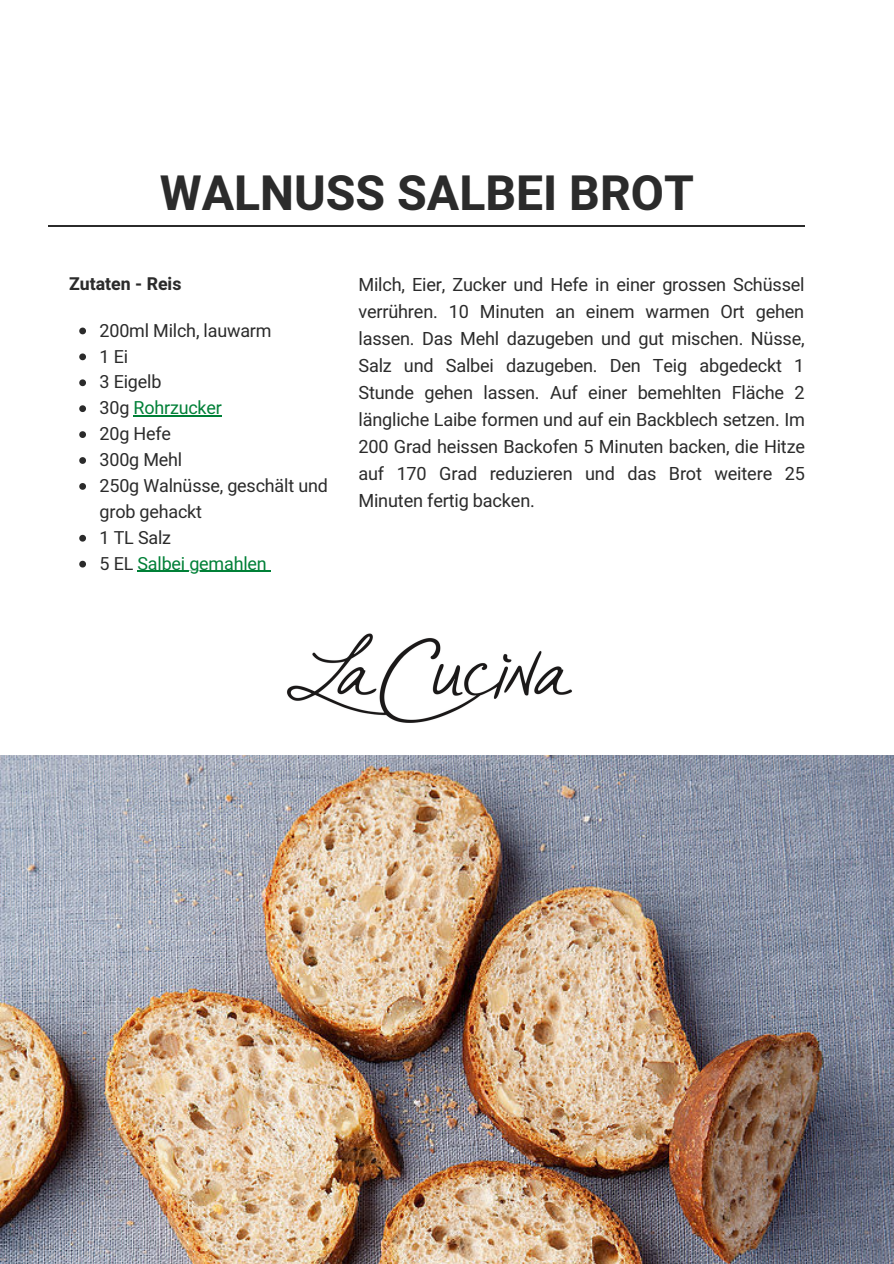
<style>
.page{position:relative;width:894px;height:1264px;background:#fff}
.page>*{position:absolute;margin:0;border:0;box-sizing:border-box;transform-origin:0 0}
.t1{font:700 48px "Heebo";color:#2b2b2b}
.t2{font:18.15px/27px "Heebo";letter-spacing:-.01em;color:#2b2b2b;text-align:justify}
.t3{font:18px/26px "Heebo";letter-spacing:-.01em;color:#2b2b2b}
.t4{font:18px "Heebo";letter-spacing:-.01em;color:#008037}
.t5{font:700 17.7px "Heebo";color:#2b2b2b}
.s1{color:#2b2b2b}
</style>
<div class="page">
<hr style="left:49px;top:225px;width:755px;height:2px;background:#2b2b2b">
<img style="left:287px;top:633px;width:285px;height:90px">
<img style="left:0;top:755px;width:893px;height:508px">
<svg style="left:79px;top:327px;width:7px;height:7px"></svg>
<svg style="left:79px;top:353px;width:7px;height:7px"></svg>
<svg style="left:79px;top:379px;width:7px;height:7px"></svg>
<svg style="left:79px;top:405px;width:7px;height:7px"></svg>
<hr style="left:133px;top:415px;width:89px;height:1px;background:#008037">
<svg style="left:79px;top:431px;width:7px;height:7px"></svg>
<svg style="left:79px;top:457px;width:7px;height:7px"></svg>
<svg style="left:79px;top:483px;width:7px;height:7px"></svg>
<svg style="left:79px;top:535px;width:7px;height:6px"></svg>
<svg style="left:79px;top:560px;width:7px;height:7px"></svg>
<hr style="left:137px;top:571px;width:129px;height:1px;background:#008037">
<p class="t1" style="left:160px;top:160px;width:535px">WALNUSS SALBEI BROT</p>
<p class="t5" style="left:69px;top:271px;width:114px">Zutaten - Reis</p>
<p class="t3" style="left:100px;top:318px;width:173px">200ml Milch, lauwarm</p>
<p class="t3" style="left:100px;top:344px;width:30px">1 Ei</p>
<p class="t3" style="left:100px;top:370px;width:63px">3 Eigelb</p>
<p class="t4" style="left:100px;top:395px;width:124px"><span class="s1">30g</span> Rohrzucker</p>
<p class="t3" style="left:100px;top:421px;width:73px">20g Hefe</p>
<p class="t3" style="left:100px;top:447px;width:84px">300g Mehl</p>
<p class="t3" style="left:100px;top:473px;width:230px">250g Walnüsse, geschält und grob gehackt</p>
<p class="t3" style="left:100px;top:525px;width:73px">1 TL Salz</p>
<p class="t4" style="left:100px;top:551px;width:169px"><span class="s1">5 EL</span> Salbei gemahlen</p>
<p class="t2" style="left:358px;top:272px;width:448px">Milch, Eier, Zucker und Hefe in einer grossen Schüssel verrühren. 10 Minuten an einem warmen Ort gehen lassen. Das Mehl dazugeben und gut mischen. Nüsse, Salz und Salbei dazugeben. Den Teig abgedeckt 1<br>Stunde gehen lassen. Auf einer bemehlten Fläche 2 längliche Laibe formen und auf ein Backblech setzen. Im 200 Grad heissen Backofen 5 Minuten backen, die Hitze auf 170 Grad reduzieren und das Brot weitere 25<br>Minuten fertig backen.</p>
</div>
